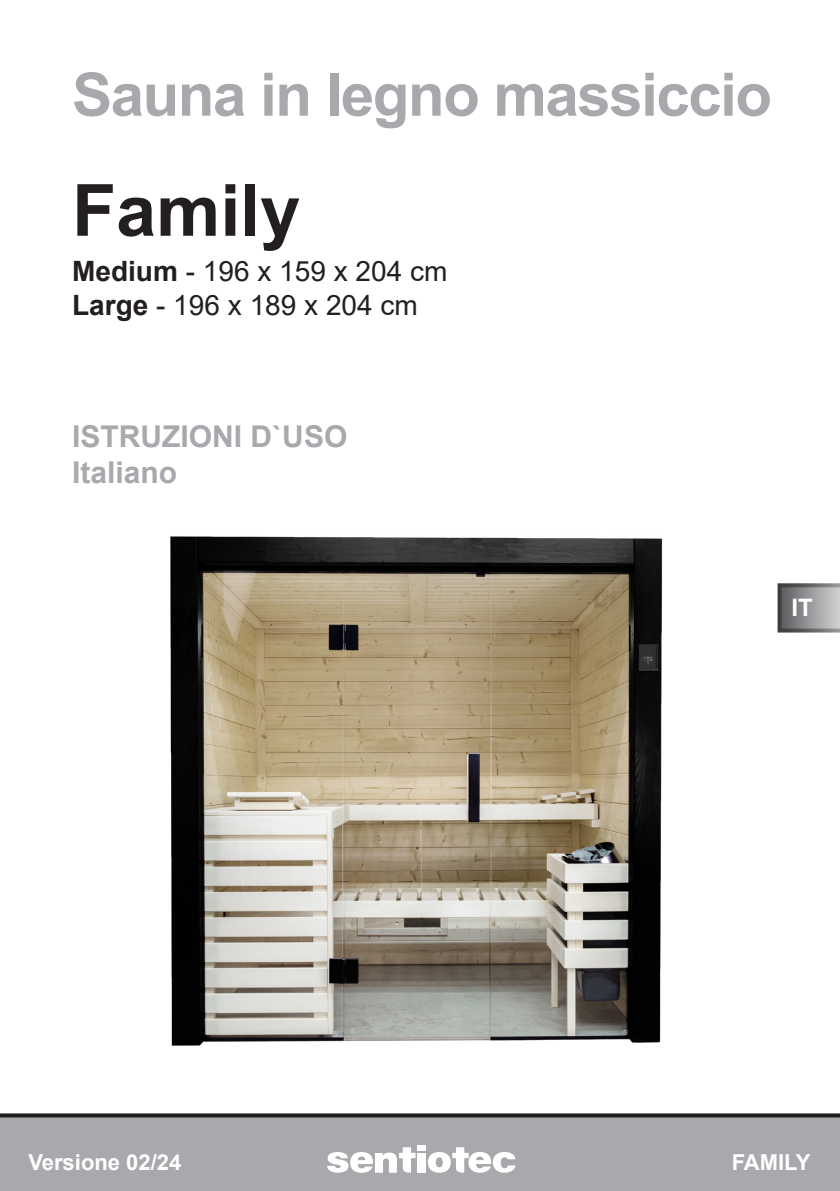
<style>
.page{position:relative;width:840px;height:1191px;background:#fff}
.page>*{position:absolute;margin:0;border:0;box-sizing:border-box;transform-origin:0 0}
.Titel{font:700 72px "Arial";color:#231f20}
.Titel-2{font:700 60px "Arial";letter-spacing:-.025em;color:#a8a9ad}
.t1{font:700 30px/36px "Arial";color:#a8a9ad}
.Titel-3{font:28px "Arial";color:#231f20}
.t2{font:700 24px "Arial";color:#fff}
.t3{font:700 22px "Arial";color:#fff}
.s1{font-weight:700}
</style>
<div class="page">
<div style="left:0;top:1117px;width:839px;height:74px;background:#a8a9ad"></div>
<svg style="left:0;top:1113px;width:839px;height:4px;background:#3a3637"></svg>
<svg style="left:327px;top:1147px;width:88px;height:25px"></svg>
<svg style="left:427px;top:1147px;width:88px;height:25px"></svg>
<div style="left:417px;top:1153px;width:8px;height:19px;background:#fff"></div>
<div style="left:417px;top:1145px;width:8px;height:5px;background:#fff"></div>
<svg style="left:777px;top:583px;width:62px;height:49px;background:#8c8c8f"></svg>
<img style="left:170px;top:536px;width:493px;height:510px">
<p class="Titel-2" style="left:72px;top:52px;width:701px">Sauna in legno massiccio</p>
<p class="Titel" style="left:72px;top:160px;width:230px">Family</p>
<p class="Titel-3" style="left:72px;top:252px;width:377px"><span class="s1">Medium</span> - 196 x 159 x 204 cm</p>
<p class="Titel-3" style="left:72px;top:286px;width:347px"><span class="s1">Large</span> - 196 x 189 x 204 cm</p>
<p class="t1" style="left:72px;top:419px;width:277px">ISTRUZIONI D`USO<br>Italiano</p>
<p class="t2" style="left:791px;top:591px;width:23px">IT</p>
<p class="t3" style="left:28px;top:1146px;width:154px">Versione 02/24</p>
<p class="t3" style="left:731px;top:1146px;width:80px">FAMILY</p>
</div>
